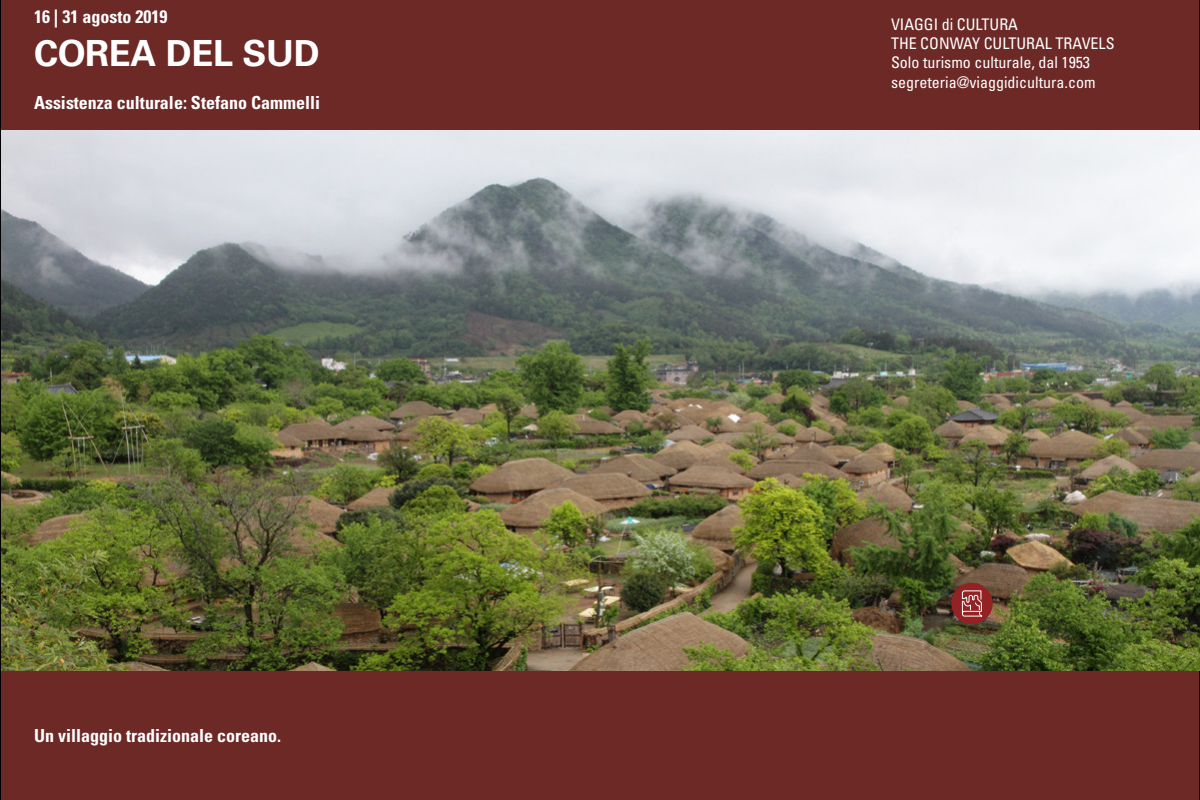
<style>
.page{position:relative;width:1200px;height:800px;background:#6c2926}
.page>*{position:absolute;margin:0;border:0;box-sizing:border-box;transform-origin:0 0}
.t1{font:700 36px "Univers LT Std";letter-spacing:-.01em;color:#fff}
.t2{font:700 condensed 18px "Univers LT Std";color:#fff}
.t3{font:condensed 16px/19.2px "Univers LT Std";color:#fff}
</style>
<div class="page">
<img style="left:2px;top:130px;width:1198px;height:540px">
<div style="left:951px;top:583px;width:42px;height:41px;background:#922224;border-radius:50%"></div>
<svg style="left:961px;top:590px;width:22px;height:27px"></svg>
<p class="t2" style="left:34px;top:5px;width:135px">16 | 31 agosto 2019</p>
<h1 class="t1" style="left:34px;top:32px;width:287px">COREA DEL SUD</h1>
<p class="t2" style="left:34px;top:91px;width:288px">Assistenza culturale: Stefano Cammelli</p>
<p class="t2" style="left:34px;top:725px;width:248px">Un villaggio tradizionale coreano.</p>
<p class="t3" style="left:891px;top:15px;width:225px">VIAGGI di CULTURA<br>THE CONWAY CULTURAL TRAVELS<br>Solo turismo culturale, dal 1953 segreteria@viaggidicultura.com</p>
</div>
